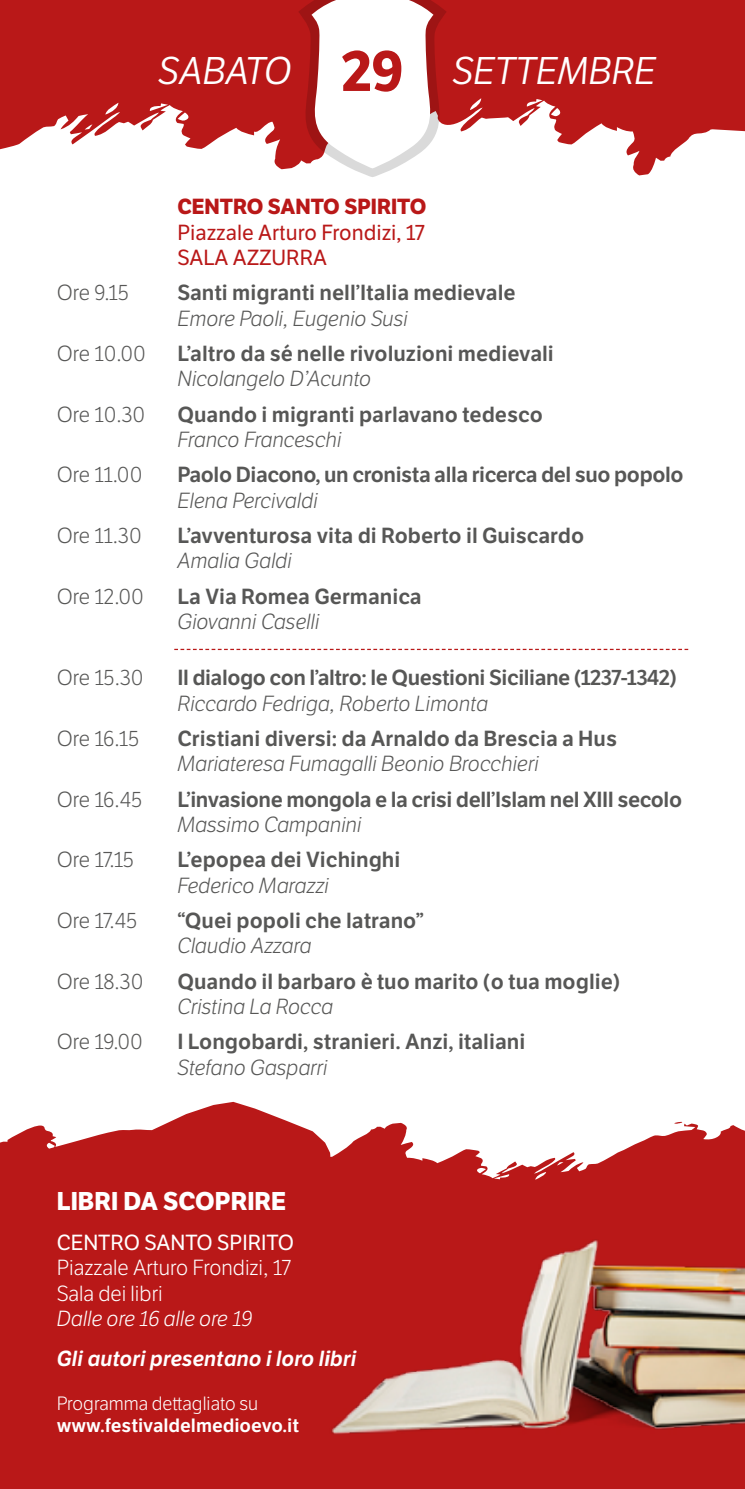
<style>
.page{position:relative;width:745px;height:1489px;background:#fff}
.page>*{position:absolute;margin:0;border:0;box-sizing:border-box;transform-origin:0 0}
.t1{font:italic 37.5px "LFT Etica";color:#fff}
.t2{font:700 25px "LFT Etica";color:#fff}
.t3{font:600 21.25px "LFT Etica";color:#575756}
.t4{font:italic 300 21.25px "LFT Etica";color:#575756}
.t5{font:600 21.25px "LFT Etica";letter-spacing:-.02em;color:#575756}
.t6{font:300 21.25px "LFT Etica";color:#575756}
.t7{font:300 21.25px/25.5px "LFT Etica";color:#fff}
.t8{font:21.25px/25.5px "LFT Etica";color:#b91818}
.t9{font:italic 600 21.25px "LFT Etica";color:#fff}
.t10{font:italic 300 21.25px "LFT Etica";color:#fff}
.t11{font:700 21.25px "LFT Etica";color:#b91818}
.t12{font:21.25px "LFT Etica";color:#fff}
.t13{font:600 18.75px "LFT Etica";color:#fff}
.t14{font:300 18.75px "LFT Etica";color:#fff}
.s1{font-weight:700;font-style:normal;font-size:56.25px;color:#b91818}
</style>
<div class="page">
<svg style="left:0;top:0;width:744px;height:175px;fill:#b91818"></svg>
<svg style="left:298px;top:0;width:148px;height:177px"></svg>
<svg style="left:174px;top:648px;width:513px;height:2px"></svg>
<svg style="left:0;top:1101px;width:744px;height:387px;fill:#b91818"></svg>
<img style="left:328px;top:1186px;width:416px;height:289px">
<h1 class="t1" style="left:158px;top:49px;width:498px">SABATO <span class="s1">29</span> SETTEMBRE</h1>
<p class="t11" style="left:177px;top:193px;width:250px">CENTRO SANTO SPIRITO</p>
<p class="t8" style="left:177px;top:220px;width:249px">Piazzale Arturo Frondizi, 17<br>SALA AZZURRA</p>
<p class="t6" style="left:57px;top:281px;width:74px">Ore 9.15</p>
<p class="t3" style="left:177px;top:280px;width:339px">Santi migranti nell’Italia medievale</p>
<p class="t4" style="left:177px;top:306px;width:232px">Emore Paoli, Eugenio Susi</p>
<p class="t6" style="left:57px;top:341px;width:91px">Ore 10.00</p>
<p class="t3" style="left:177px;top:340px;width:378px">L’altro da sé nelle rivoluzioni medievali</p>
<p class="t4" style="left:177px;top:367px;width:195px">Nicolangelo D’Acunto</p>
<p class="t6" style="left:57px;top:402px;width:90px">Ore 10.30</p>
<p class="t3" style="left:177px;top:401px;width:367px">Quando i migranti parlavano tedesco</p>
<p class="t4" style="left:177px;top:427px;width:166px">Franco Franceschi</p>
<p class="t6" style="left:57px;top:462px;width:87px">Ore 11.00</p>
<p class="t5" style="left:177px;top:462px;width:507px">Paolo Diacono, un cronista alla ricerca del suo popolo</p>
<p class="t4" style="left:177px;top:488px;width:142px">Elena Percivaldi</p>
<p class="t6" style="left:57px;top:523px;width:86px">Ore 11.30</p>
<p class="t3" style="left:177px;top:522px;width:408px">L’avventurosa vita di Roberto il Guiscardo</p>
<p class="t4" style="left:177px;top:549px;width:116px">Amalia Galdi</p>
<p class="t6" style="left:57px;top:584px;width:89px">Ore 12.00</p>
<p class="t3" style="left:177px;top:583px;width:245px">La Via Romea Germanica</p>
<p class="t4" style="left:177px;top:609px;width:144px">Giovanni Caselli</p>
<p class="t6" style="left:57px;top:665px;width:88px">Ore 15.30</p>
<p class="t5" style="left:177px;top:664px;width:501px">Il dialogo con l’altro: le Questioni Siciliane (1237-1342)</p>
<p class="t4" style="left:177px;top:691px;width:312px">Riccardo Fedriga, Roberto Limonta</p>
<p class="t6" style="left:57px;top:726px;width:84px">Ore 16.15</p>
<p class="t3" style="left:177px;top:725px;width:441px">Cristiani diversi: da Arnaldo da Brescia a Hus</p>
<p class="t4" style="left:177px;top:751px;width:363px">Mariateresa Fumagalli Beonio Brocchieri</p>
<p class="t6" style="left:57px;top:787px;width:87px">Ore 16.45</p>
<p class="t5" style="left:177px;top:786px;width:506px">L’invasione mongola e la crisi dell’Islam nel XIII secolo</p>
<p class="t4" style="left:177px;top:812px;width:186px">Massimo Campanini</p>
<p class="t6" style="left:57px;top:847px;width:79px">Ore 17.15</p>
<p class="t3" style="left:177px;top:846px;width:224px">L’epopea dei Vichinghi</p>
<p class="t4" style="left:177px;top:873px;width:153px">Federico Marazzi</p>
<p class="t6" style="left:57px;top:908px;width:82px">Ore 17.45</p>
<p class="t3" style="left:177px;top:907px;width:248px">“Quei popoli che latrano”</p>
<p class="t4" style="left:177px;top:933px;width:136px">Claudio Azzara</p>
<p class="t6" style="left:57px;top:969px;width:88px">Ore 18.30</p>
<p class="t3" style="left:177px;top:968px;width:444px">Quando il barbaro è tuo marito (o tua moglie)</p>
<p class="t4" style="left:177px;top:994px;width:157px">Cristina La Rocca</p>
<p class="t6" style="left:57px;top:1029px;width:88px">Ore 19.00</p>
<p class="t3" style="left:177px;top:1028px;width:349px">I Longobardi, stranieri. Anzi, italiani</p>
<p class="t4" style="left:177px;top:1055px;width:152px">Stefano Gasparri</p>
<p class="t2" style="left:57px;top:1185px;width:231px">LIBRI DA SCOPRIRE</p>
<p class="t12" style="left:57px;top:1229px;width:238px">CENTRO SANTO SPIRITO</p>
<p class="t7" style="left:57px;top:1255px;width:235px">Piazzale Arturo Frondizi, 17<br>Sala dei libri</p>
<p class="t10" style="left:57px;top:1306px;width:197px">Dalle ore 16 alle ore 19</p>
<p class="t9" style="left:57px;top:1345px;width:301px">Gli autori presentano i loro libri</p>
<p class="t14" style="left:57px;top:1392px;width:203px">Programma dettagliato su</p>
<p class="t13" style="left:57px;top:1413px;width:243px">www.festivaldelmedioevo.it</p>
</div>
